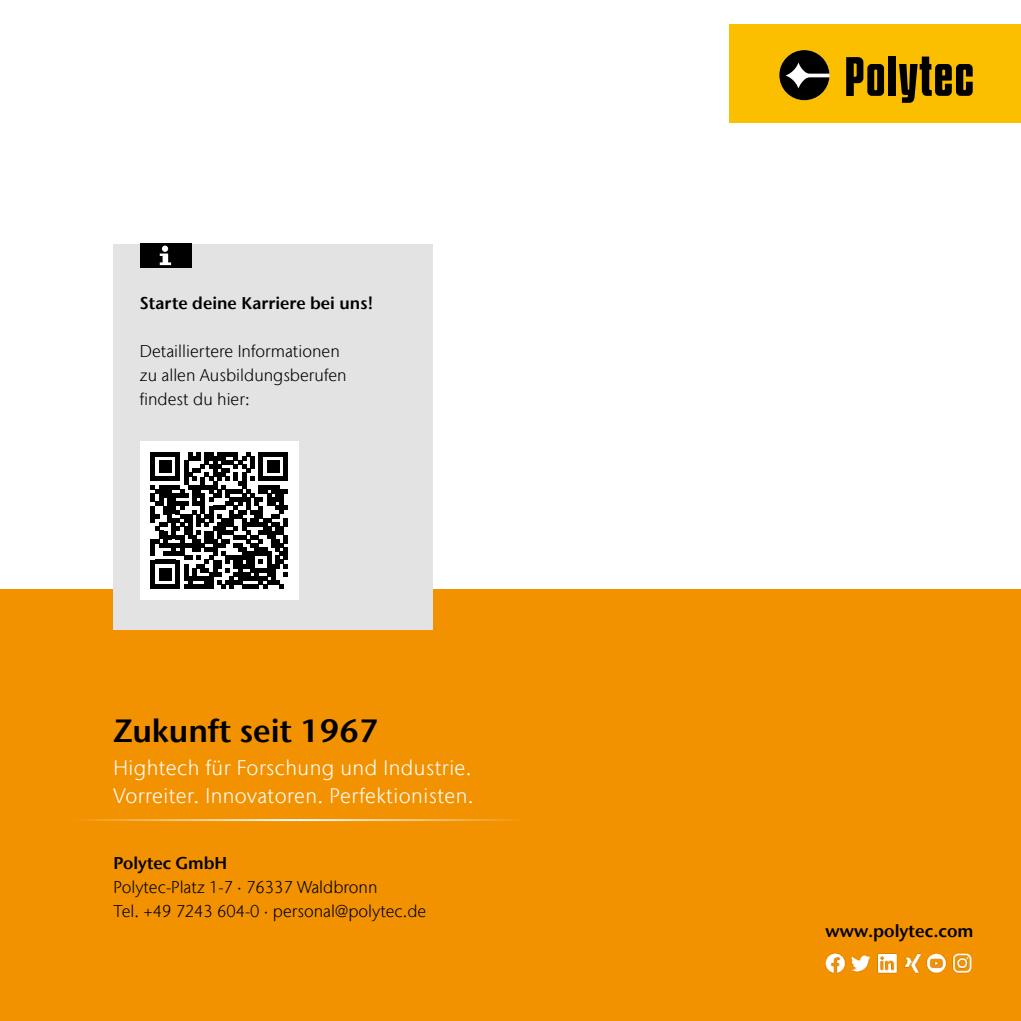
<style>
.page{position:relative;width:1021px;height:1021px;background:#fff}
.page>*{position:absolute;margin:0;border:0;box-sizing:border-box;transform-origin:0 0}
.t1{font:600 32px "Stone Sans IIITC Com";color:#000}
.t2{font:300 21px/28px "Stone Sans IIITC Com";letter-spacing:.02em;color:#fff}
.t3{font:600 17.4px "Stone Sans IIITC Com";color:#000}
.t4{font:300 17px/24px "Stone Sans IIITC Com";color:#000}
.t5{font:600 17px "Stone Sans IIITC Com";color:#000}
</style>
<div class="page">
<div style="left:0;top:590px;width:1020px;height:430px;background:#f39200"></div>
<div style="left:729px;top:25px;width:291px;height:97px;background:#fcbf00"></div>
<div style="left:888px;top:56px;width:7px;height:40px;background:#000"></div>
<svg style="left:846px;top:57px;width:38px;height:39px"></svg>
<svg style="left:779px;top:50px;width:50px;height:50px"></svg>
<svg style="left:899px;top:57px;width:73px;height:46px"></svg>
<img style="left:825px;top:953px;width:146px;height:21px">
<hr style="left:298px;top:819px;width:226px;height:2px;background:#fff">
<hr style="left:71px;top:819px;width:227px;height:2px;background:#fff">
<div style="left:113px;top:244px;width:320px;height:385px;background:#e3e3e3"></div>
<div style="left:140px;top:244px;width:51px;height:24px;background:#000"></div>
<svg style="left:160px;top:253px;width:11px;height:12px"></svg>
<div style="left:162px;top:245px;width:6px;height:7px;background:#fff;border-radius:50%"></div>
<div style="left:140px;top:441px;width:159px;height:159px;background:#fff"></div>
<svg style="left:151px;top:452px;width:137px;height:137px"></svg>
<p class="t5" style="left:140px;top:292px;width:235px">Starte deine Karriere bei uns!</p>
<p class="t4" style="left:140px;top:339px;width:208px">Detailliertere Informationen zu allen Ausbildungsberufen findest du hier:</p>
<h1 class="t1" style="left:113px;top:710px;width:266px">Zukunft seit 1967</h1>
<p class="t2" style="left:113px;top:753px;width:361px">Hightech für Forschung und Industrie.<br>Vorreiter. Innovatoren. Perfektionisten.</p>
<p class="t5" style="left:113px;top:852px;width:115px">Polytec GmbH</p>
<p class="t4" style="left:113px;top:874px;width:314px">Polytec-Platz 1-7 · 76337 Waldbronn<br>Tel. +49 7243 604-0 · personal@polytec.de</p>
<p class="t3" style="left:825px;top:919px;width:149px">www.polytec.com</p>
</div>
